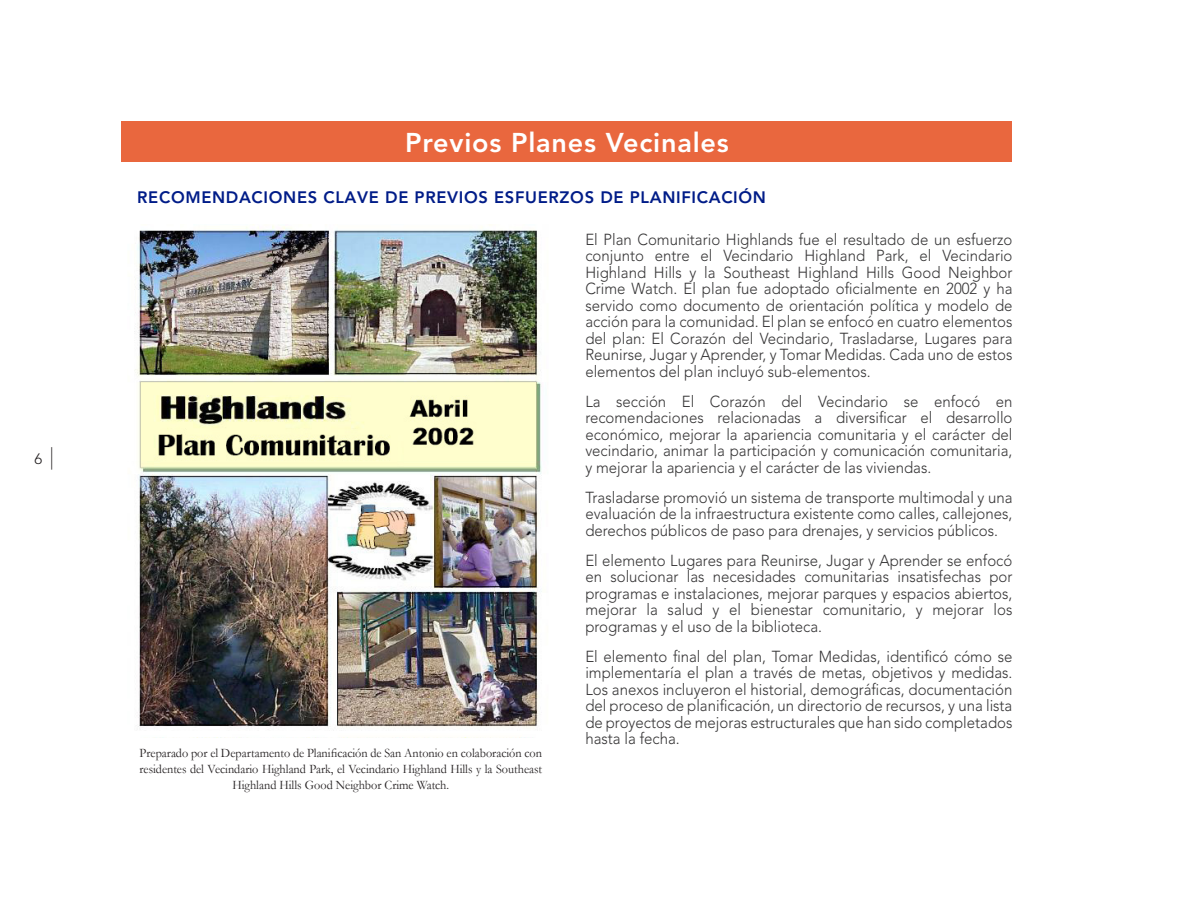
<style>
.page{position:relative;width:1188px;height:918px;background:#fff}
.page>*{position:absolute;margin:0;border:0;box-sizing:border-box;transform-origin:0 0}
.Page_Heading{font:800 27px "Avenir LT Std";letter-spacing:.03em;color:#fff}
.t1{font:800 16.5px "Avenir LT Std";letter-spacing:.04em;color:#001c88}
.Normal_Paragraph{font:300 15.9px/16.5px "Avenir LT Std";color:#363536;text-align:justify;scale:.94 1}
.Page_Numbers{font:300 15px "Avenir LT Std";color:#231f20}
.Normal_Paragraph-2{font:13.05px/15.6px "Garamond";color:#231f20;text-align:center;scale:.94 1}
.s1{font-size:22.5px}
</style>
<div class="page">
<img style="left:134px;top:225px;width:408px;height:513px">
<div style="left:122px;top:122px;width:890px;height:40px;background:#e9673e"></div>
<p class="Page_Numbers" style="left:34px;top:450px;width:20px">6 <span class="s1">|</span></p>
<p class="Page_Heading" style="left:405px;top:127px;width:325px">Previos Planes Vecinales</p>
<h2 class="t1" style="left:137px;top:188px;width:630px">RECOMENDACIONES CLAVE DE PREVIOS ESFUERZOS DE PLANIFICACIÓN</h2>
<p class="Normal_Paragraph-2" style="left:140px;top:745px;width:430px">Preparado por el Departamento de Planificación de San Antonio en colaboración con residentes del Vecindario Highland Park, el Vecindario Highland Hills y la Southeast<br>Highland Hills Good Neighbor Crime Watch.</p>
<p class="Normal_Paragraph" style="left:585px;top:231px;width:456px">El Plan Comunitario Highlands fue el resultado de un esfuerzo conjunto entre el Vecindario Highland Park, el Vecindario Highland Hills y la Southeast Highland Hills Good Neighbor Crime Watch. El plan fue adoptado oficialmente en 2002 y ha servido como documento de orientación política y modelo de acción para la comunidad. El plan se enfocó en cuatro elementos del plan: El Corazón del Vecindario, Trasladarse, Lugares para Reunirse, Jugar y Aprender, y Tomar Medidas. Cada uno de estos elementos del plan incluyó sub-elementos.</p>
<p class="Normal_Paragraph" style="left:585px;top:393px;width:456px">La sección El Corazón del Vecindario se enfocó en recomendaciones relacionadas a diversificar el desarrollo económico, mejorar la apariencia comunitaria y el carácter del vecindario, animar la participación y comunicación comunitaria, y mejorar la apariencia y el carácter de las viviendas.</p>
<p class="Normal_Paragraph" style="left:585px;top:489px;width:456px">Trasladarse promovió un sistema de transporte multimodal y una evaluación de la infraestructura existente como calles, callejones, derechos públicos de paso para drenajes, y servicios públicos.</p>
<p class="Normal_Paragraph" style="left:585px;top:552px;width:456px">El elemento Lugares para Reunirse, Jugar y Aprender se enfocó en solucionar las necesidades comunitarias insatisfechas por programas e instalaciones, mejorar parques y espacios abiertos, mejorar la salud y el bienestar comunitario, y mejorar los programas y el uso de la biblioteca.</p>
<p class="Normal_Paragraph" style="left:585px;top:648px;width:456px">El elemento final del plan, Tomar Medidas, identificó cómo se implementaría el plan a través de metas, objetivos y medidas.<br>Los anexos incluyeron el historial, demográficas, documentación del proceso de planificación, un directorio de recursos, y una lista de proyectos de mejoras estructurales que han sido completados hasta la fecha.</p>
</div>
